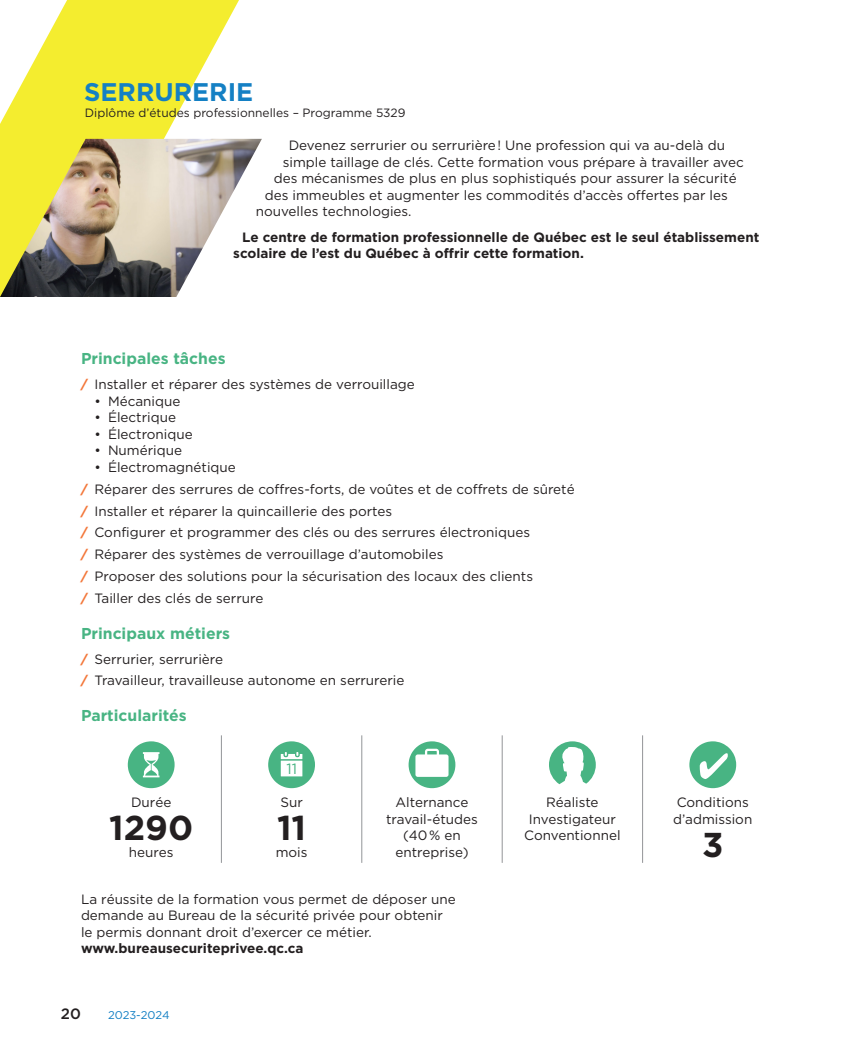
<style>
.page{position:relative;width:864px;height:1053px;background:#fff}
.page>*{position:absolute;margin:0;border:0;box-sizing:border-box;transform-origin:0 0}
.t1{font:700 34.5px "Gotham HTF";color:#231f20}
.t2{font:700 25.5px "Gotham HTF";color:#1480c4}
.t3{font:700 15.75px "Gotham HTF";color:#48b483}
.t4{font:500 15px "Gotham HTF";color:#231f20}
.t5{font:14.85px "Gotham HTF";color:#48b483}
.t6{font:13.5px/16.5px "Gotham HTF";color:#231f20;text-align:center}
.t7{font:700 13.5px/16.5px "Gotham HTF";color:#231f20}
.t8{font:12px "Gotham HTF";color:#231f20}
.t9{font:11.25px "Gotham HTF";letter-spacing:-.005em;color:#1480c4}
.s1{font-weight:700;color:#f3773a}
</style>
<div class="page">
<svg style="left:0;top:0;width:239px;height:139px;fill:#f4ed2f"></svg>
<hr style="left:221px;top:735px;width:1px;height:128px;background:#939598">
<hr style="left:361px;top:735px;width:1px;height:128px;background:#939598">
<hr style="left:502px;top:735px;width:1px;height:128px;background:#939598">
<hr style="left:642px;top:735px;width:1px;height:128px;background:#939598">
<svg style="left:128px;top:741px;width:47px;height:47px"></svg>
<svg style="left:268px;top:741px;width:47px;height:47px"></svg>
<div style="left:285px;top:763px;width:15px;height:11px;background:#fff"></div>
<svg style="left:409px;top:741px;width:46px;height:47px"></svg>
<svg style="left:549px;top:741px;width:47px;height:43px"></svg>
<svg style="left:689px;top:741px;width:47px;height:47px"></svg>
<img style="left:0;top:139px;width:262px;height:158px">
<h2 class="t2" style="left:84px;top:77px;width:171px">SERRURERIE</h2>
<h3 class="t8" style="left:85px;top:106px;width:322px">Diplôme d’études professionnelles – Programme 5329</h3>
<p class="t6" style="left:289px;top:137px;width:438px">Devenez serrurier ou serrurière! Une profession qui va au-delà du</p>
<p class="t6" style="left:283px;top:153px;width:463px">simple taillage de clés. Cette formation vous prépare à travailler avec</p>
<p class="t6" style="left:274px;top:170px;width:465px">des mécanismes de plus en plus sophistiqués pour assurer la sécurité</p>
<p class="t6" style="left:265px;top:186px;width:465px">des immeubles et augmenter les commodités d’accès offertes par les</p>
<p class="t6" style="left:256px;top:203px;width:157px">nouvelles technologies.</p>
<p class="t7" style="left:233px;top:228px;width:528px;text-indent:9px">Le centre de formation professionnelle de Québec est le seul établissement scolaire de l’est du Québec à offrir cette formation.</p>
<h4 class="t3" style="left:81px;top:350px;width:146px">Principales tâches</h4>
<p class="t6" style="left:81px;top:376px;width:335px"><span class="s1">⁄</span> Installer et réparer des systèmes de verrouillage</p>
<p class="t6" style="left:94px;top:393px;width:87px">• Mécanique</p>
<p class="t6" style="left:94px;top:409px;width:83px">• Électrique</p>
<p class="t6" style="left:94px;top:426px;width:100px">• Électronique</p>
<p class="t6" style="left:94px;top:442px;width:89px">• Numérique</p>
<p class="t6" style="left:94px;top:459px;width:143px">• Électromagnétique</p>
<p class="t6" style="left:81px;top:480px;width:495px"><span class="s1">⁄</span> Réparer des serrures de coffres-forts, de voûtes et de coffrets de sûreté</p>
<p class="t6" style="left:81px;top:502px;width:313px"><span class="s1">⁄</span> Installer et réparer la quincaillerie des portes</p>
<p class="t6" style="left:81px;top:524px;width:451px"><span class="s1">⁄</span> Configurer et programmer des clés ou des serrures électroniques</p>
<p class="t6" style="left:81px;top:546px;width:364px"><span class="s1">⁄</span> Réparer des systèmes de verrouillage d’automobiles</p>
<p class="t6" style="left:81px;top:568px;width:454px"><span class="s1">⁄</span> Proposer des solutions pour la sécurisation des locaux des clients</p>
<p class="t6" style="left:81px;top:590px;width:184px"><span class="s1">⁄</span> Tailler des clés de serrure</p>
<h4 class="t3" style="left:81px;top:624px;width:151px">Principaux métiers</h4>
<p class="t6" style="left:81px;top:650px;width:144px"><span class="s1">⁄</span> Serrurier, serrurière</p>
<p class="t6" style="left:81px;top:672px;width:325px"><span class="s1">⁄</span> Travailleur, travailleuse autonome en serrurerie</p>
<h4 class="t3" style="left:81px;top:706px;width:107px">Particularités</h4>
<p class="t6" style="left:131px;top:794px;width:42px">Durée</p>
<p class="t1" style="left:109px;top:808px;width:86px">1290</p>
<p class="t6" style="left:129px;top:844px;width:46px">heures</p>
<p class="t5" style="left:286px;top:760px;width:12px">11</p>
<p class="t6" style="left:280px;top:794px;width:24px">Sur</p>
<p class="t1" style="left:277px;top:808px;width:31px">11</p>
<p class="t6" style="left:276px;top:844px;width:33px">mois</p>
<p class="t6" style="left:386px;top:794px;width:93px">Alternance travail-études (40% en entreprise)</p>
<p class="t6" style="left:524px;top:794px;width:98px">Réaliste<br>Investigateur<br>Conventionnel</p>
<p class="t6" style="left:673px;top:794px;width:81px;text-align:left">Conditions d’admission</p>
<p class="t1" style="left:702px;top:825px;width:23px">3</p>
<p class="t6" style="left:81px;top:890px;width:376px;text-align:left">La réussite de la formation vous permet de déposer une demande au Bureau de la sécurité privée pour obtenir le permis donnant droit d’exercer ce métier.</p>
<p class="t7" style="left:81px;top:940px;width:224px">www.bureausecuriteprivee.qc.ca</p>
<p class="t4" style="left:61px;top:1005px;width:22px">20</p>
<p class="t9" style="left:108px;top:1009px;width:63px">2023-2024</p>
</div>
